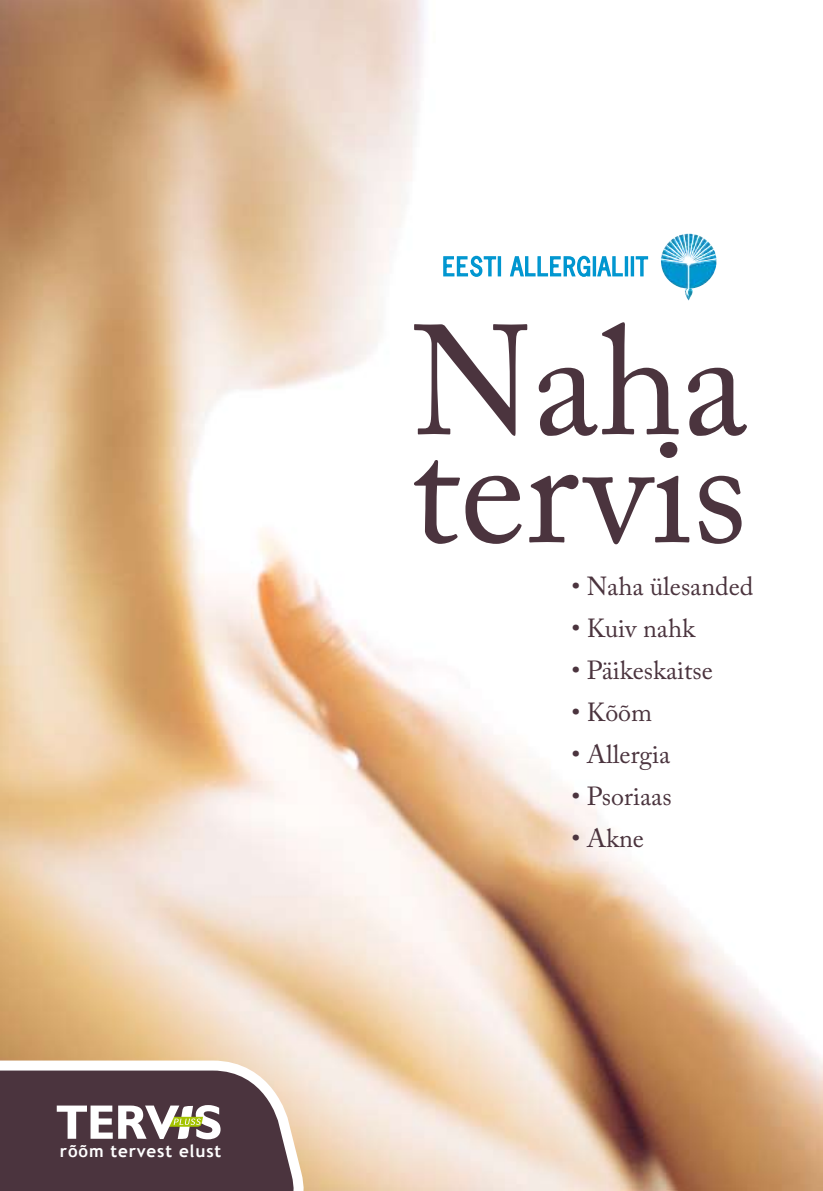
<style>
.page{position:relative;width:823px;height:1191px;background:#fff}
.page>*{position:absolute;margin:0;border:0;box-sizing:border-box;transform-origin:0 0}
.t1{font:154.4px "Adobe Caslon Pro";color:#4b343e}
.t2{font:26px "Adobe Caslon Pro";color:#4b343e}
.t3{font:24px "News Gothic Std";letter-spacing:.07em;color:#0096d0;scale:.9 1}
.t4{font:700 17px "Trebuchet MS";letter-spacing:.05em;color:#fff}
</style>
<div class="page">
<img style="left:0;top:0;width:822px;height:1191px">
<svg style="left:0;top:1055px;width:310px;height:10px"></svg>
<svg style="left:0;top:1065px;width:310px;height:126px;background:#725e63"></svg>
<img style="left:660px;top:234px;width:56px;height:54px">
<svg style="left:442px;top:255px;width:54px;height:23px"></svg>
<div style="left:497px;top:256px;width:4px;height:20px;border:2px solid #0096d0"></div>
<svg style="left:508px;top:244px;width:115px;height:34px"></svg>
<div style="left:624px;top:256px;width:3px;height:20px;border:2px solid #0096d0"></div>
<div style="left:630px;top:256px;width:3px;height:20px;border:2px solid #0096d0"></div>
<svg style="left:634px;top:255px;width:14px;height:22px"></svg>
<p class="t4" style="left:60px;top:1140px;width:163px">rõõm tervest elust</p>
<p class="t3" style="left:442px;top:251px;width:229px">EESTI ALLERGIALIIT</p>
<h1 class="t1" style="left:410px;top:290px;width:338px">Naha</h1>
<h1 class="t1" style="left:410px;top:398px;width:338px">tervis</h1>
<p class="t2" style="left:571px;top:570px;width:183px">• Naha ülesanded</p>
<p class="t2" style="left:571px;top:612px;width:125px">• Kuiv nahk</p>
<p class="t2" style="left:571px;top:654px;width:143px">• Päikeskaitse</p>
<p class="t2" style="left:571px;top:696px;width:82px">• Kõõm</p>
<p class="t2" style="left:571px;top:738px;width:100px">• Allergia</p>
<p class="t2" style="left:571px;top:780px;width:102px">• Psoriaas</p>
<p class="t2" style="left:571px;top:822px;width:74px">• Akne</p>
</div>
